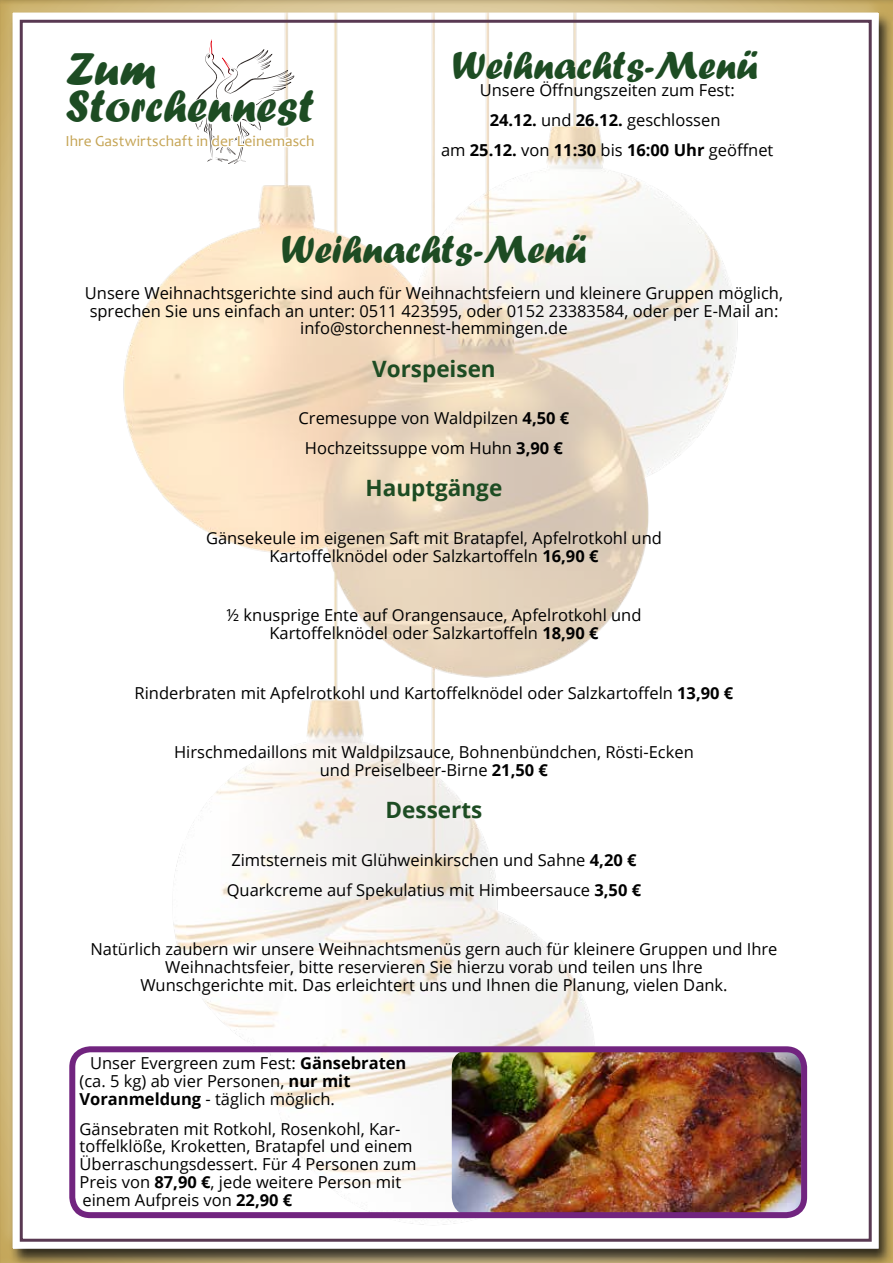
<style>
.page{position:relative;width:893px;height:1263px;background:#fff}
.page>*{position:absolute;margin:0;border:0;box-sizing:border-box;transform-origin:0 0}
.t1{font:47.4px/37.7px "Forte";color:#1d4c23}
.t2{font:40.5px "Forte";color:#1d4c23}
.t3{font:700 22.5px "Open Sans";color:#1d4c23}
.t4{font:16.5px/17.9px "Open Sans";color:#000;text-align:center}
.t5{font:15.45px "Candara";letter-spacing:.005em;color:#c5a454}
.s1{font-weight:700}
</style>
<div class="page">
<div style="left:0;top:0;width:893px;height:1263px;background:#000;opacity:.75"></div>
<div style="left:69px;top:1046px;width:738px;height:172px;border:6px solid #71247f;border-radius:18px"></div>
<h1 class="t1" style="left:66px;top:49px;width:250px">Zum<br>Storchennest</h1>
<p class="t5" style="left:66px;top:131px;width:250px">Ihre Gastwirtschaft in der Leinemasch</p>
<h2 class="t2" style="left:453px;top:41px;width:306px">Weihnachts-Menü</h2>
<p class="t4" style="left:441px;top:75px;width:334px;line-height:29.8px">Unsere Öffnungszeiten zum Fest:<br><span class="s1">24.12.</span> und <span class="s1">26.12.</span> geschlossen<br>am <span class="s1">25.12.</span> von <span class="s1">11:30</span> bis <span class="s1">16:00 Uhr</span> geöffnet</p>
<h2 class="t2" style="left:281px;top:226px;width:306px">Weihnachts-Menü</h2>
<p class="t4" style="left:85px;top:284px;width:700px">Unsere Weihnachtsgerichte sind auch für Weihnachtsfeiern und kleinere Gruppen möglich, sprechen Sie uns einfach an unter: 0511 423595, oder 0152 23383584, oder per E-Mail an: info@storchennest-hemmingen.de</p>
<h3 class="t3" style="left:372px;top:352px;width:125px">Vorspeisen</h3>
<p class="t4" style="left:299px;top:403px;width:272px;line-height:29.8px">Cremesuppe von Waldpilzen <span class="s1">4,50 €<br></span>Hochzeitssuppe vom Huhn <span class="s1">3,90 €</span></p>
<h3 class="t3" style="left:366px;top:472px;width:138px">Hauptgänge</h3>
<p class="t4" style="left:206px;top:529px;width:457px">Gänsekeule im eigenen Saft mit Bratapfel, Apfelrotkohl und<br>Kartoffelknödel oder Salzkartoffeln <span class="s1">16,90 €</span></p>
<p class="t4" style="left:226px;top:606px;width:417px">½ knusprige Ente auf Orangensauce, Apfelrotkohl und<br>Kartoffelknödel oder Salzkartoffeln <span class="s1">18,90 €</span></p>
<p class="t4" style="left:135px;top:683px;width:600px">Rinderbraten mit Apfelrotkohl und Kartoffelknödel oder Salzkartoffeln <span class="s1">13,90 €</span></p>
<p class="t4" style="left:174px;top:743px;width:521px">Hirschmedaillons mit Waldpilzsauce, Bohnenbündchen, Rösti-Ecken und Preiselbeer-Birne <span class="s1">21,50 €</span></p>
<h3 class="t3" style="left:386px;top:794px;width:98px">Desserts</h3>
<p class="t4" style="left:227px;top:845px;width:416px;line-height:29.8px;text-align:left">Zimtsterneis mit Glühweinkirschen und Sahne <span class="s1">4,20 €<br></span>Quarkcreme auf Spekulatius mit Himbeersauce <span class="s1">3,50 €</span></p>
<p class="t4" style="left:91px;top:940px;width:688px">Natürlich zaubern wir unsere Weihnachtsmenüs gern auch für kleinere Gruppen und Ihre<br>Weihnachtsfeier, bitte reservieren Sie hierzu vorab und teilen uns Ihre<br>Wunschgerichte mit. Das erleichtert uns und Ihnen die Planung, vielen Dank.</p>
<p class="t4" style="left:80px;top:1054px;width:328px;text-align:left;text-indent:11px">Unser Evergreen zum Fest: <span class="s1">Gänsebraten </span>(ca. 5 kg) ab vier Personen, <span class="s1">nur mit<br>Voranmeldung</span> - täglich möglich.</p>
<p class="t4" style="left:80px;top:1119px;width:338px;text-align:left">Gänsebraten mit Rotkohl, Rosenkohl, Kar&shy;toffelklöße, Kroketten, Bratapfel und einem Überraschungsdessert. Für 4 Personen zum Preis von <span class="s1">87,90 €</span>, jede weitere Person mit einem Aufpreis von <span class="s1">22,90 €</span></p>
</div>
